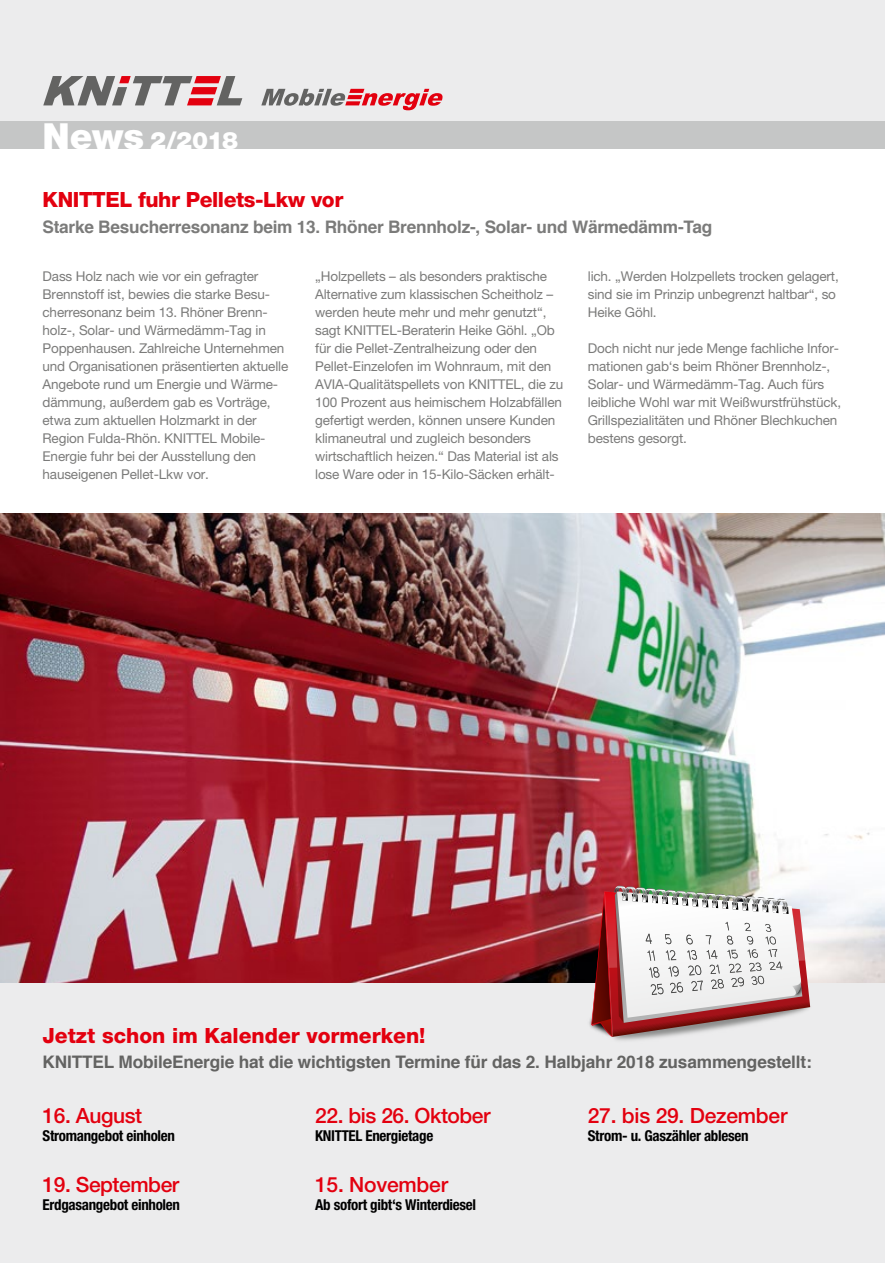
<style>
.page{position:relative;width:885px;height:1263px;background:#fff}
.page>*{position:absolute;margin:0;border:0;box-sizing:border-box;transform-origin:0 0}
.t1{font:900 24px "Helvetica Neue";color:#fff}
.t2{font:500 21px "Helvetica Neue";letter-spacing:-.02em;color:#e3000f}
.t3{font:800 21px "Helvetica Neue";color:#e3000f}
.t4{font:800 21px "Helvetica Neue";letter-spacing:-.02em;color:#e3000f}
.t5{font:700 17.25px "Helvetica";letter-spacing:-.01em;color:#636362}
.t6{font:700 17.25px "Helvetica";letter-spacing:-.015em;color:#7b7b7a}
.t7{font:700 condensed 15px "Helvetica Neue";letter-spacing:-.02em;color:#000}
.t8{font:13.5px/18px "Helvetica Neue";letter-spacing:-.01em;color:#7b7b7a}
.s1{font-size:36px}
</style>
<div class="page">
<div style="left:0;top:0;width:884px;height:128px;background:#ececed"></div>
<div style="left:0;top:121px;width:884px;height:28px;background:#c5c6c6"></div>
<img style="left:0;top:513px;width:884px;height:470px">
<svg style="left:884px;top:580px;width:1px;height:683px"></svg>
<div style="left:0;top:983px;width:884px;height:280px;background:#ececed"></div>
<svg style="left:43px;top:76px;width:199px;height:29px"></svg>
<svg style="left:261px;top:89px;width:181px;height:21px"></svg>
<img style="left:589px;top:1018px;width:38px;height:24px">
<svg style="left:591px;top:885px;width:219px;height:152px"></svg>
<h1 class="t1" style="left:42px;top:126px;width:197px"><span class="s1">News</span> 2/2018</h1>
<h2 class="t4" style="left:43px;top:187px;width:302px">KNITTEL fuhr Pellets-Lkw vor</h2>
<p class="t6" style="left:43px;top:213px;width:671px">Starke Besucherresonanz beim 13. Rhöner Brennholz-, Solar- und Wärmedämm-Tag</p>
<p class="t8" style="left:315px;top:267px;width:250px">„Holzpellets – als besonders praktische Alternative zum klassischen Scheitholz – werden heute mehr und mehr genutzt“, sagt KNITTEL-Beraterin Heike Göhl. „Ob für die Pellet-Zentralheizung oder den Pellet-Einzelofen im Wohnraum, mit den AVIA-Qualitätspellets von KNITTEL, die zu 100 Prozent aus heimischem Holzabfällen gefertigt werden, können unsere Kunden klimaneutral und zugleich besonders wirtschaftlich heizen.“ Das Material ist als lose Ware oder in 15-Kilo-Säcken erhält-</p>
<p class="t8" style="left:587px;top:267px;width:252px">lich. „Werden Holzpellets trocken gelagert, sind sie im Prinzip unbegrenzt haltbar“, so<br>Heike Göhl.</p>
<p class="t8" style="left:43px;top:267px;width:247px">Dass Holz nach wie vor ein gefragter Brennstoff ist, bewies die starke Besu&shy;cherresonanz beim 13. Rhöner Brenn&shy;holz-, Solar- und Wärmedämm-Tag in Poppenhausen. Zahlreiche Unternehmen und Organisationen präsentierten aktuelle Angebote rund um Energie und Wärme&shy;dämmung, außerdem gab es Vorträge, etwa zum aktuellen Holzmarkt in der Region Fulda-Rhön. KNITTEL Mobile-Energie fuhr bei der Ausstellung den hauseigenen Pellet-Lkw vor.</p>
<p class="t8" style="left:587px;top:339px;width:255px">Doch nicht nur jede Menge fachliche Infor&shy;mationen gab‘s beim Rhöner Brennholz-, Solar- und Wärmedämm-Tag. Auch fürs leibliche Wohl war mit Weißwurstfrühstück, Grillspezialitäten und Rhöner Blechkuchen bestens gesorgt.</p>
<h2 class="t3" style="left:42px;top:1023px;width:384px">Jetzt schon im Kalender vormerken!</h2>
<p class="t5" style="left:42px;top:1048px;width:770px">KNITTEL MobileEnergie hat die wichtigsten Termine für das 2. Halbjahr 2018 zusammengestellt:</p>
<h2 class="t2" style="left:315px;top:1103px;width:177px">22. bis 26. Oktober</h2>
<p class="t7" style="left:315px;top:1127px;width:120px">KNITTEL Energietage</p>
<h2 class="t2" style="left:315px;top:1172px;width:134px">15. November</h2>
<p class="t7" style="left:315px;top:1195px;width:162px">Ab sofort gibt‘s Winterdiesel</p>
<h2 class="t2" style="left:43px;top:1103px;width:101px">16. August</h2>
<p class="t7" style="left:43px;top:1127px;width:134px">Stromangebot einholen</p>
<h2 class="t2" style="left:43px;top:1172px;width:138px">19. September</h2>
<p class="t7" style="left:43px;top:1195px;width:139px">Erdgasangebot einholen</p>
<h2 class="t2" style="left:587px;top:1103px;width:201px">27. bis 29. Dezember</h2>
<p class="t7" style="left:587px;top:1127px;width:162px">Strom- u. Gaszähler ablesen</p>
</div>
